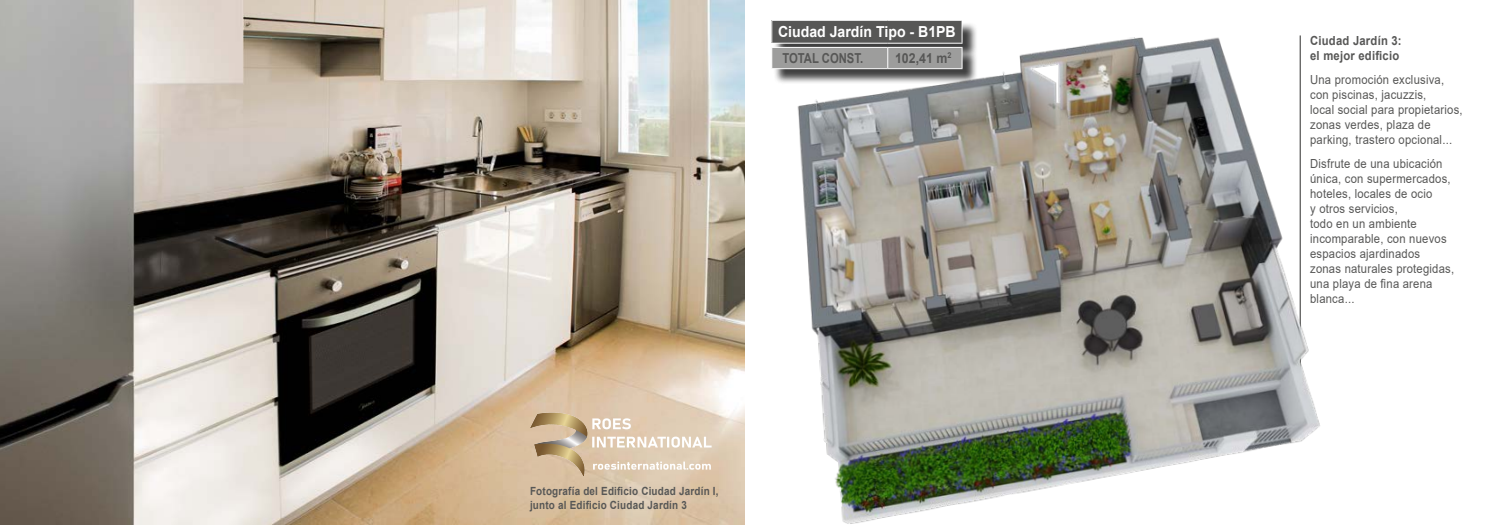
<style>
.page{position:relative;width:1489px;height:525px;background:#fff}
.page>*{position:absolute;margin:0;border:0;box-sizing:border-box;transform-origin:0 0}
.t1{font:700 15.12px "Arial";color:#fff;scale:.93 1}
.t2{font:700 13.75px "Arial";color:#575756;scale:.82 1}
.t3{font:700 13.75px "Arial";color:#575756;scale:.9 1}
.t4{font:12.5px/15px "Arial";letter-spacing:.02em;color:#575756;scale:.9 1}
.t5{font:700 12.5px/15px "Arial";letter-spacing:.02em;color:#575756;scale:.9 1}
.t6{font:700 11.25px/13.5px "Arial";letter-spacing:.02em;color:#575756;scale:.88 1}
</style>
<div class="page">
<img style="left:0;top:0;width:744px;height:524px">
<img style="left:797px;top:35px;width:523px;height:489px">
<div style="left:773px;top:22px;width:205px;height:63px;background:#000;opacity:.75"></div>
<svg style="left:771px;top:21px;width:191px;height:48px;background:#7c7c7b"></svg>
<hr style="left:771px;top:43px;width:116px;height:1px;background:#fff">
<hr style="left:887px;top:43px;width:75px;height:1px;background:#fff">
<img style="left:528px;top:410px;width:184px;height:68px">
<p class="t1" style="left:778px;top:21px;width:193px">Ciudad Jardín Tipo - B1PB</p>
<p class="t2" style="left:782px;top:48px;width:100px">TOTAL CONST.</p>
<p class="t3" style="left:895px;top:48px;width:64px">102,41 m<sup>2</sup></p>
<p class="t6" style="left:530px;top:484px;width:216px">Fotografía del Edificio Ciudad Jardín I, junto al Edificio Ciudad Jardín 3</p>
<p class="t5" style="left:1309px;top:33px;width:103px">Ciudad Jardín 3: el mejor edificio</p>
<p class="t4" style="left:1309px;top:72px;width:171px">Una promoción exclusiva, con piscinas, jacuzzis,<br>local social para propietarios, zonas verdes, plaza de parking, trastero opcional...</p>
<p class="t4" style="left:1309px;top:156px;width:162px">Disfrute de una ubicación única, con supermercados, hoteles, locales de ocio<br>y otros servicios,<br>todo en un ambiente incomparable, con nuevos espacios ajardinados<br>zonas naturales protegidas, una playa de fina arena blanca...</p>
</div>
